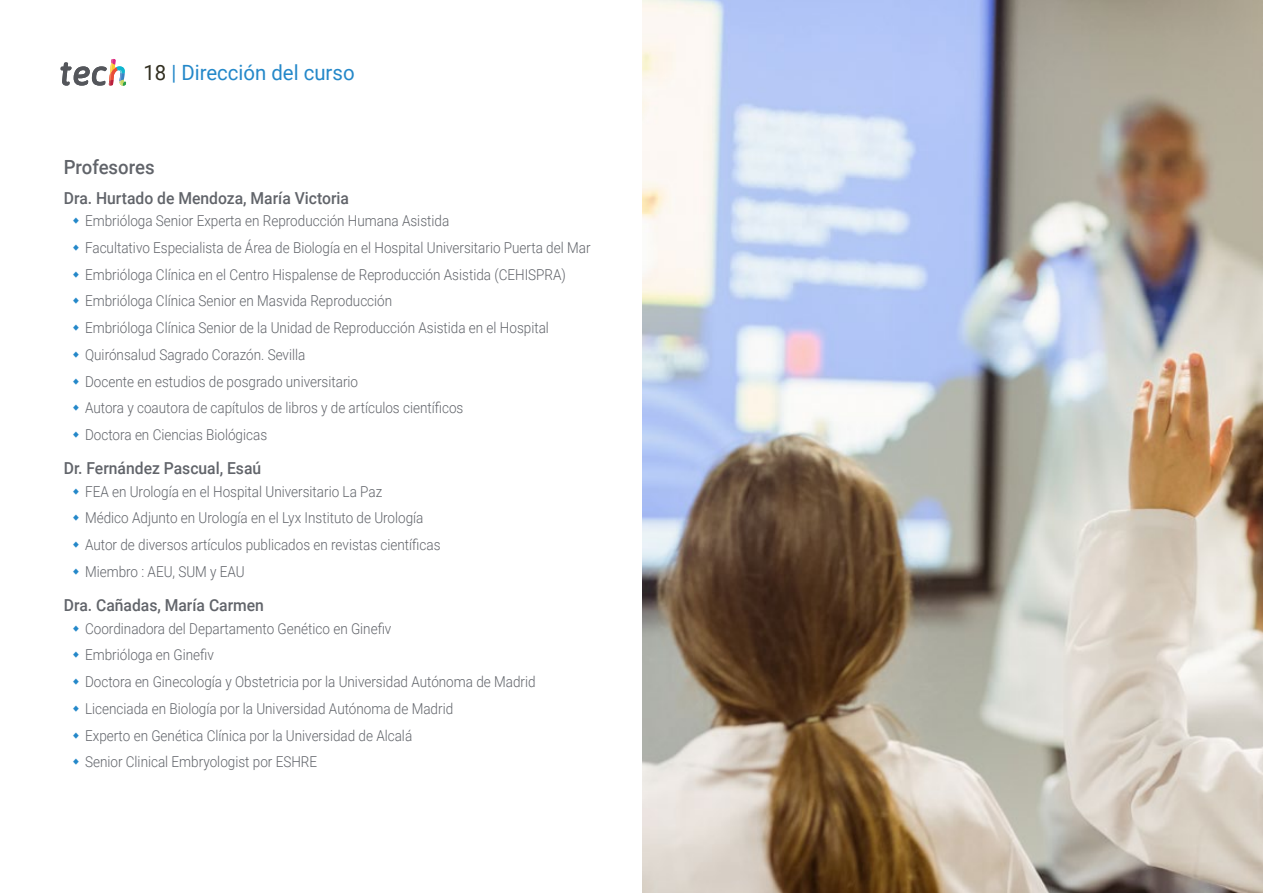
<style>
.page{position:relative;width:1263px;height:893px;background:#fff}
.page>*{position:absolute;margin:0;border:0;box-sizing:border-box;transform-origin:0 0}
.t1{font:21px "Roboto";color:#2488c9}
.t2{font:500 19.5px "Roboto";color:#61646a;scale:.95 1}
.t3{font:500 16.5px "Roboto";color:#61646a;scale:.95 1}
.t4{font:300 15px/26.7px "Roboto";color:#61646a;scale:.9 1}
.s1{color:#312e20}
</style>
<div class="page">
<svg style="left:61px;top:59px;width:65px;height:27px"></svg>
<img style="left:642px;top:0;width:621px;height:893px">
<h1 class="t1" style="left:144px;top:57px;width:213px"><span class="s1">18</span> | Dirección del curso</h1>
<h2 class="t2" style="left:64px;top:154px;width:97px">Profesores</h2>
<p class="t3" style="left:64px;top:186px;width:302px">Dra. Hurtado de Mendoza, María Victoria</p>
<p class="t4" style="left:85px;top:207px;width:563px">Embrióloga Senior Experta en Reproducción Humana Asistida<br>Facultativo Especialista de Área de Biología en el Hospital Universitario Puerta del Mar Embrióloga Clínica en el Centro Hispalense de Reproducción Asistida (CEHISPRA)<br>Embrióloga Clínica Senior en Masvida Reproducción<br>Embrióloga Clínica Senior de la Unidad de Reproducción Asistida en el Hospital Quirónsalud Sagrado Corazón. Sevilla<br>Docente en estudios de posgrado universitario<br>Autora y coautora de capítulos de libros y de artículos científicos<br>Doctora en Ciencias Biológicas</p>
<p class="t3" style="left:64px;top:457px;width:209px">Dr. Fernández Pascual, Esaú</p>
<p class="t4" style="left:85px;top:477px;width:396px">FEA en Urología en el Hospital Universitario La Paz<br>Médico Adjunto en Urología en el Lyx Instituto de Urología Autor de diversos artículos publicados en revistas científicas Miembro : AEU, SUM y EAU</p>
<p class="t3" style="left:64px;top:594px;width:212px">Dra. Cañadas, María Carmen</p>
<p class="t4" style="left:85px;top:614px;width:502px">Coordinadora del Departamento Genético en Ginefiv<br>Embrióloga en Ginefiv<br>Doctora en Ginecología y Obstetricia por la Universidad Autónoma de Madrid Licenciada en Biología por la Universidad Autónoma de Madrid<br>Experto en Genética Clínica por la Universidad de Alcalá<br>Senior Clinical Embryologist por ESHRE</p>
</div>
